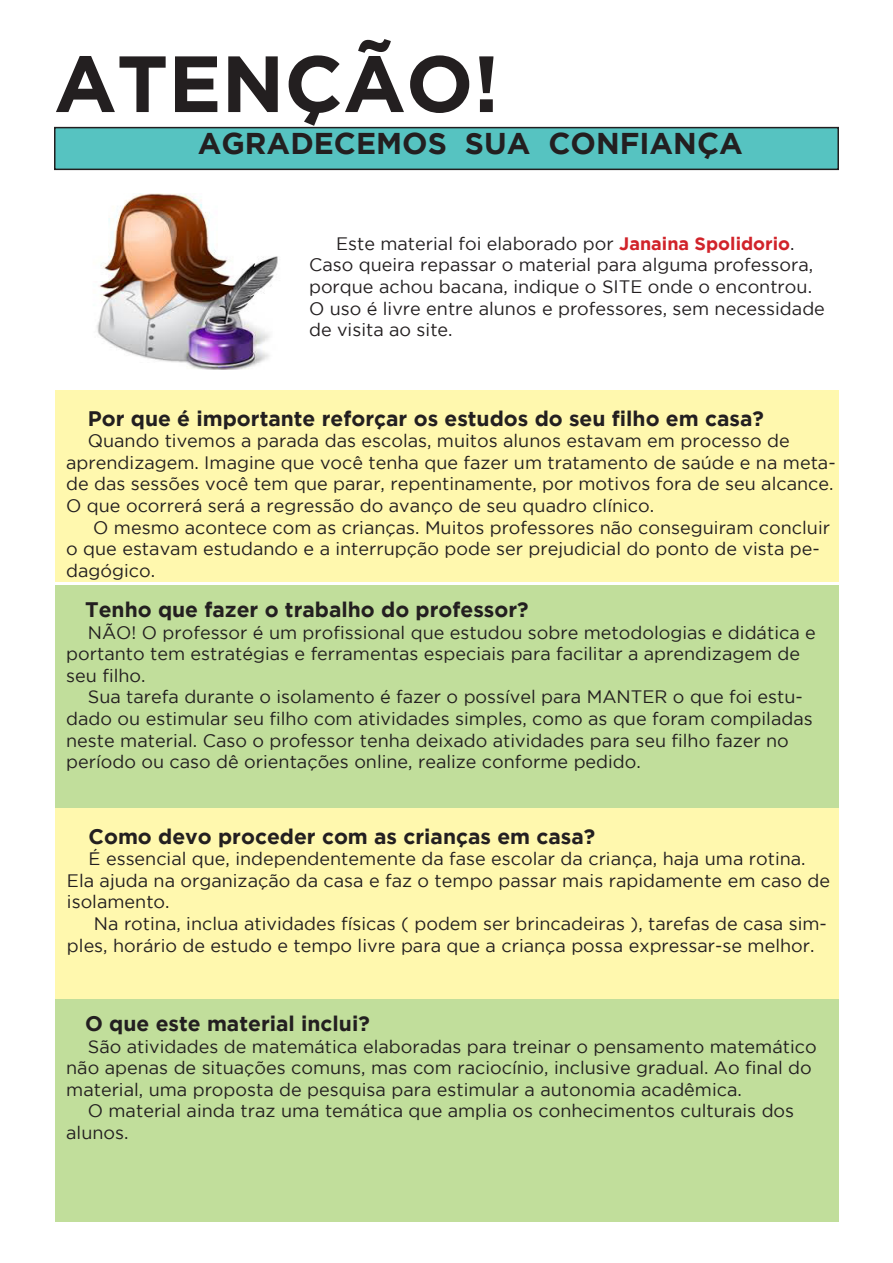
<style>
.page{position:relative;width:893px;height:1263px;background:#fff}
.page>*{position:absolute;margin:0;border:0;box-sizing:border-box;transform-origin:0 0}
.t1{font:700 79.5px "Gotham";color:#231f20}
.t2{font:700 30px "Gotham";color:#231f20}
.t3{font:700 21px "Gotham";color:#231f20}
.t4{font:18px/21.6px "Gotham";color:#231f20}
.s1{font-weight:700;color:#d1232a}
</style>
<div class="page">
<div style="left:55px;top:128px;width:783px;height:41px;background:#56c3c1"></div>
<div style="left:54px;top:127px;width:785px;height:43px;border:2px solid #231f20"></div>
<img style="left:97px;top:193px;width:181px;height:177px">
<div style="left:55px;top:390px;width:783px;height:191px;background:#fff8ae"></div>
<div style="left:56px;top:585px;width:783px;height:223px;background:#c1de9b"></div>
<div style="left:56px;top:808px;width:783px;height:191px;background:#fff8ae"></div>
<div style="left:56px;top:999px;width:783px;height:223px;background:#c1de9b"></div>
<p class="t1" style="left:54px;top:38px;width:447px">ATENÇÃO!</p>
<p class="t2" style="left:198px;top:126px;width:547px">AGRADECEMOS SUA CONFIANÇA</p>
<p class="t4" style="left:336px;top:232px;width:460px">Este material foi elaborado por <span class="s1">Janaina Spolidorio</span>.</p>
<p class="t4" style="left:309px;top:254px;width:517px">Caso queira repassar o material para alguma professora, porque achou bacana, indique o SITE onde o encontrou.<br>O uso é livre entre alunos e professores, sem necessidade de visita ao site.</p>
<p class="t3" style="left:88px;top:406px;width:678px">Por que é importante reforçar os estudos do seu filho em casa?</p>
<p class="t4" style="left:66px;top:430px;width:771px;text-indent:22px">Quando tivemos a parada das escolas, muitos alunos estavam em processo de aprendizagem. Imagine que você tenha que fazer um tratamento de saúde e na meta&shy;de das sessões você tem que parar, repentinamente, por motivos fora de seu alcance.<br>O que ocorrerá será a regressão do avanço de seu quadro clínico.</p>
<p class="t4" style="left:66px;top:516px;width:765px;text-indent:27px">O mesmo acontece com as crianças. Muitos professores não conseguiram concluir o que estavam estudando e a interrupção pode ser prejudicial do ponto de vista pe&shy;dagógico.</p>
<p class="t3" style="left:85px;top:597px;width:445px">Tenho que fazer o trabalho do professor?</p>
<p class="t4" style="left:66px;top:621px;width:751px;text-indent:22px">NÃO! O professor é um profissional que estudou sobre metodologias e didática e portanto tem estratégias e ferramentas especiais para facilitar a aprendizagem de seu filho.</p>
<p class="t4" style="left:66px;top:686px;width:748px;text-indent:22px">Sua tarefa durante o isolamento é fazer o possível para MANTER o que foi estu&shy;dado ou estimular seu filho com atividades simples, como as que foram compiladas neste material. Caso o professor tenha deixado atividades para seu filho fazer no período ou caso dê orientações online, realize conforme pedido.</p>
<p class="t3" style="left:89px;top:824px;width:508px">Como devo proceder com as crianças em casa?</p>
<p class="t4" style="left:67px;top:848px;width:765px;text-indent:22px">É essencial que, independentemente da fase escolar da criança, haja uma rotina.<br>Ela ajuda na organização da casa e faz o tempo passar mais rapidamente em caso de isolamento.</p>
<p class="t4" style="left:67px;top:913px;width:761px;text-indent:27px">Na rotina, inclua atividades físicas ( podem ser brincadeiras ), tarefas de casa sim&shy;ples, horário de estudo e tempo livre para que a criança possa expressar-se melhor.</p>
<p class="t3" style="left:85px;top:1011px;width:286px">O que este material inclui?</p>
<p class="t4" style="left:66px;top:1035px;width:752px;text-indent:22px">São atividades de matemática elaboradas para treinar o pensamento matemático não apenas de situações comuns, mas com raciocínio, inclusive gradual. Ao final do material, uma proposta de pesquisa para estimular a autonomia acadêmica.</p>
<p class="t4" style="left:66px;top:1100px;width:729px;text-indent:22px">O material ainda traz uma temática que amplia os conhecimentos culturais dos alunos.</p>
</div>
